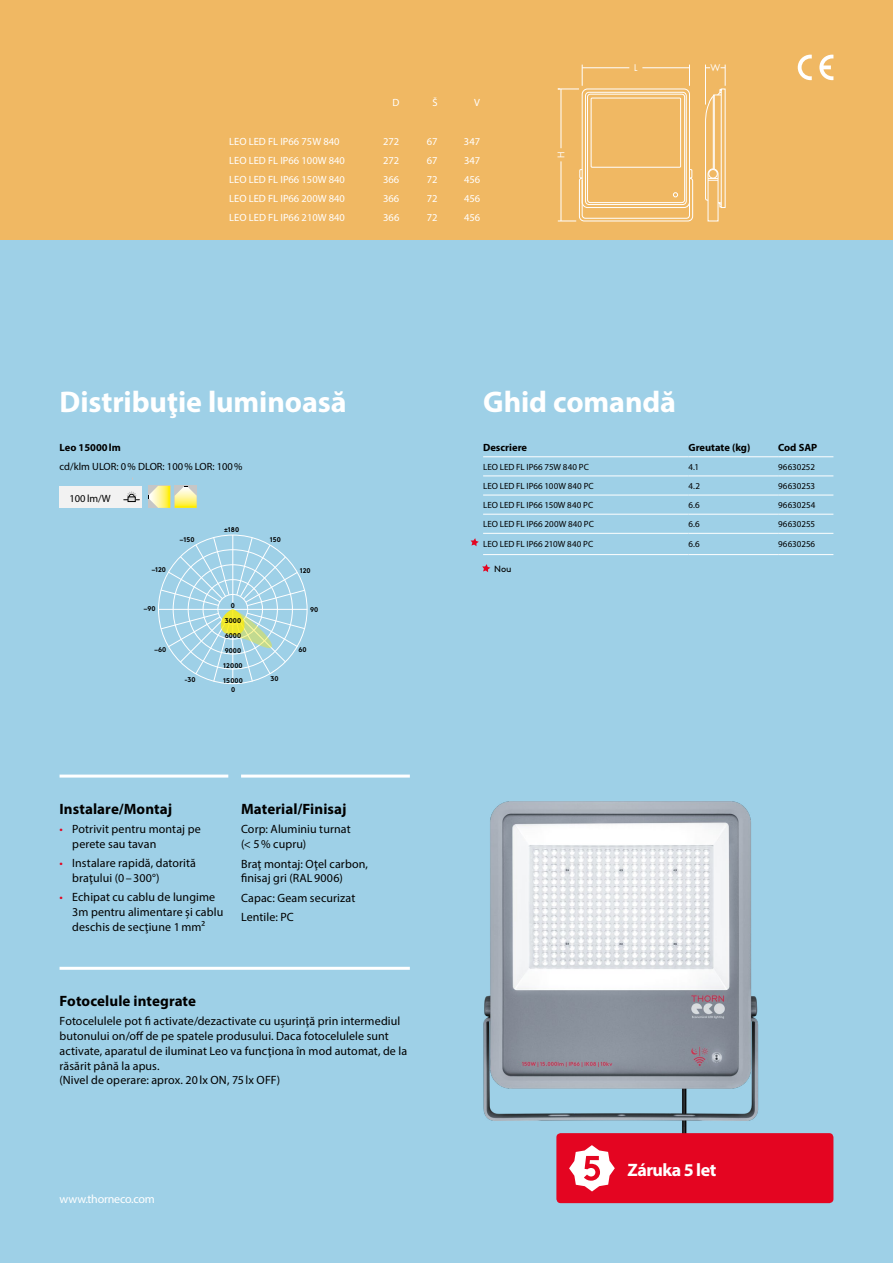
<style>
.page{position:relative;width:893px;height:1263px;background:#9ed0e7}
.page>*{position:absolute;margin:0;border:0;box-sizing:border-box;transform-origin:0 0}
.t1{font:700 30px "Myriad Pro";letter-spacing:-.005em;color:#fff}
.t2{font:700 18px "Myriad Pro";letter-spacing:-.03em;color:#fff}
.t3{font:700 15px "Myriad Pro";letter-spacing:.005em;color:#000}
.t4{font:12px/14.9px "Myriad Pro";letter-spacing:.005em;color:#000}
.t5{font:12px "Myriad Pro";letter-spacing:-.02em;color:#fff}
.t6{font:10.5px "Myriad Pro";color:#fff}
.t7{font:700 10.5px "Myriad Pro";color:#000}
.t8{font:10.5px "Myriad Pro";color:#000}
.t9{font:9px "Myriad Pro";letter-spacing:.005em;color:#000}
.t10{font:9px "Futura";color:#fff}
.t11{font:9px "Brown";color:#000}
.t12{font:700 6.9px/15px "Brown";color:#000}
.s1{color:#e40521}
</style>
<div class="page">
<div style="left:0;top:0;width:893px;height:239px;background:#f0b863"></div>
<hr style="left:232px;top:535px;width:1px;height:67px;background:#fff">
<hr style="left:232px;top:609px;width:1px;height:74px;background:#fff">
<hr style="left:159px;top:609px;width:148px;height:1px;background:#fff">
<svg style="left:160px;top:536px;width:146px;height:146px"></svg>
<hr style="left:60px;top:774px;width:168px;height:3px;background:#fff">
<hr style="left:241px;top:774px;width:169px;height:3px;background:#fff">
<hr style="left:60px;top:967px;width:350px;height:3px;background:#fff">
<hr style="left:483px;top:456px;width:205px;height:1px;background:#fff">
<hr style="left:688px;top:456px;width:90px;height:1px;background:#fff">
<hr style="left:778px;top:456px;width:55px;height:1px;background:#fff">
<hr style="left:483px;top:475px;width:205px;height:1px;background:#fff">
<hr style="left:688px;top:475px;width:90px;height:1px;background:#fff">
<hr style="left:778px;top:475px;width:55px;height:1px;background:#fff">
<hr style="left:483px;top:495px;width:205px;height:1px;background:#fff">
<hr style="left:688px;top:495px;width:90px;height:1px;background:#fff">
<hr style="left:778px;top:495px;width:55px;height:1px;background:#fff">
<hr style="left:483px;top:514px;width:205px;height:1px;background:#fff">
<hr style="left:688px;top:514px;width:90px;height:1px;background:#fff">
<hr style="left:778px;top:514px;width:55px;height:1px;background:#fff">
<hr style="left:483px;top:533px;width:205px;height:1px;background:#fff">
<hr style="left:688px;top:533px;width:90px;height:1px;background:#fff">
<hr style="left:778px;top:533px;width:55px;height:1px;background:#fff">
<hr style="left:483px;top:554px;width:205px;height:1px;background:#fff">
<hr style="left:688px;top:554px;width:90px;height:1px;background:#fff">
<hr style="left:778px;top:554px;width:55px;height:1px;background:#fff">
<div style="left:60px;top:486px;width:82px;height:22px;background:#f2f2f2"></div>
<svg style="left:148px;top:486px;width:49px;height:22px"></svg>
<svg style="left:124px;top:492px;width:15px;height:10px"></svg>
<svg style="left:689px;top:65px;width:1px;height:21px"></svg>
<hr style="left:582px;top:67px;width:47px;height:1px;background:#fff">
<hr style="left:642px;top:67px;width:47px;height:1px;background:#fff">
<svg style="left:558px;top:65px;width:25px;height:25px"></svg>
<hr style="left:561px;top:161px;width:1px;height:60px;background:#fff">
<hr style="left:561px;top:89px;width:1px;height:59px;background:#fff">
<div style="left:585px;top:92px;width:102px;height:113px;border:1px solid #fff;border-radius:4px"></div>
<div style="left:587px;top:94px;width:98px;height:109px;border:1px solid #fff;border-radius:3px"></div>
<div style="left:591px;top:98px;width:90px;height:70px;border:1px solid #fff"></div>
<div style="left:582px;top:89px;width:108px;height:119px;border:1px solid #fff;border-radius:5px"></div>
<svg style="left:558px;top:169px;width:135px;height:53px"></svg>
<svg style="left:705px;top:65px;width:21px;height:157px"></svg>
<img style="left:483px;top:801px;width:276px;height:332px">
<svg style="left:482px;top:564px;width:8px;height:8px"></svg>
<svg style="left:471px;top:538px;width:8px;height:8px"></svg>
<div style="left:556px;top:1133px;width:277px;height:70px;background:#e40521;border-radius:4px"></div>
<svg style="left:569px;top:1145px;width:46px;height:46px"></svg>
<svg style="left:798px;top:55px;width:14px;height:25px"></svg>
<svg style="left:819px;top:55px;width:14px;height:25px"></svg>
<p class="t6" style="left:392px;top:96px;width:8px">D</p>
<p class="t6" style="left:432px;top:96px;width:7px">Š</p>
<p class="t6" style="left:474px;top:96px;width:7px">V</p>
<p class="t6" style="left:229px;top:135px;width:112px">LEO LED FL IP66 75W 840</p>
<p class="t6" style="left:383px;top:135px;width:18px">272</p>
<p class="t6" style="left:427px;top:135px;width:12px">67</p>
<p class="t6" style="left:464px;top:135px;width:18px">347</p>
<p class="t6" style="left:229px;top:154px;width:117px">LEO LED FL IP66 100W 840</p>
<p class="t6" style="left:383px;top:154px;width:18px">272</p>
<p class="t6" style="left:427px;top:154px;width:12px">67</p>
<p class="t6" style="left:464px;top:154px;width:18px">347</p>
<p class="t6" style="left:229px;top:173px;width:117px">LEO LED FL IP66 150W 840</p>
<p class="t6" style="left:383px;top:173px;width:18px">366</p>
<p class="t6" style="left:427px;top:173px;width:12px">72</p>
<p class="t6" style="left:464px;top:173px;width:18px">456</p>
<p class="t6" style="left:229px;top:192px;width:117px">LEO LED FL IP66 200W 840</p>
<p class="t6" style="left:383px;top:192px;width:18px">366</p>
<p class="t6" style="left:427px;top:192px;width:12px">72</p>
<p class="t6" style="left:464px;top:192px;width:18px">456</p>
<p class="t6" style="left:229px;top:211px;width:117px">LEO LED FL IP66 210W 840</p>
<p class="t6" style="left:383px;top:211px;width:18px">366</p>
<p class="t6" style="left:427px;top:211px;width:12px">72</p>
<p class="t6" style="left:464px;top:211px;width:18px">456</p>
<p class="t10" style="left:555px;top:158px;width:8px;rotate:-90deg">H</p>
<p class="t10" style="left:634px;top:62px;width:5px">L</p>
<p class="t10" style="left:710px;top:62px;width:11px">W</p>
<h1 class="t1" style="left:60px;top:383px;width:289px">Distribuţie luminoasă</h1>
<p class="t7" style="left:60px;top:440px;width:63px">Leo 15000lm</p>
<p class="t8" style="left:60px;top:460px;width:185px">cd/klm ULOR: 0% DLOR: 100% LOR: 100%</p>
<p class="t8" style="left:70px;top:492px;width:43px">100lm/W</p>
<p class="t12" style="left:180px;top:532px;width:16px">–150</p>
<p class="t12" style="left:224px;top:521px;width:16px">±180</p>
<p class="t12" style="left:270px;top:531px;width:12px">150</p>
<p class="t12" style="left:152px;top:561px;width:16px">–120</p>
<p class="t12" style="left:300px;top:562px;width:12px">120</p>
<p class="t12" style="left:144px;top:601px;width:13px">–90</p>
<p class="t12" style="left:310px;top:602px;width:10px">90</p>
<p class="t12" style="left:154px;top:641px;width:13px">–60</p>
<p class="t12" style="left:231px;top:598px;width:6px">0</p>
<p class="t12" style="left:223px;top:612px;width:21px">3000<br>6000<br>9000<br>12000<br>15000</p>
<p class="t12" style="left:299px;top:641px;width:10px">60</p>
<p class="t12" style="left:270px;top:671px;width:10px">30</p>
<p class="t12" style="left:184px;top:671px;width:13px">-30</p>
<p class="t12" style="left:231px;top:681px;width:6px">0</p>
<p class="t3" style="left:60px;top:799px;width:114px">Instalare/Montaj</p>
<p class="t3" style="left:241px;top:799px;width:107px">Material/Finisaj</p>
<p class="t4" style="left:241px;top:822px;width:111px">Corp: Aluminiu turnat (&lt; 5% cupru)</p>
<p class="t4" style="left:241px;top:856px;width:128px">Braţ montaj: Oţel carbon, finisaj gri (RAL9006)</p>
<p class="t4" style="left:241px;top:888px;width:116px;line-height:19.2px">Capac: Geam securizat<br>Lentile: PC</p>
<p class="t4" style="left:72px;top:822px;width:130px;text-indent:-13px"><span class="s1">•</span> Potrivit pentru montaj pe perete sau tavan</p>
<p class="t4" style="left:72px;top:856px;width:125px;text-indent:-13px"><span class="s1">•</span> Instalare rapidă, datorită braţului (0–300°)</p>
<p class="t4" style="left:72px;top:890px;width:152px;text-indent:-13px"><span class="s1">•</span> Echipat cu cablu de lungime<br>3m pentru alimentare și cablu deschis de secţiune 1mm²</p>
<p class="t3" style="left:60px;top:991px;width:138px">Fotocelule integrate</p>
<p class="t4" style="left:60px;top:1013px;width:349px">Fotocelulele pot fi activate/dezactivate cu ușurinţă prin intermediul butonului on/off de pe spatele produsului. Daca fotocelulele sunt activate, aparatul de iluminat Leo va funcţiona în mod automat, de la răsărit până la apus.<br>(Nivel de operare: aprox. 20lx ON, 75lx OFF)</p>
<p class="t5" style="left:60px;top:1192px;width:97px">www.thorneco.com</p>
<h1 class="t1" style="left:483px;top:383px;width:194px">Ghid comandă</h1>
<p class="t7" style="left:483px;top:441px;width:46px">Descriere</p>
<p class="t7" style="left:688px;top:441px;width:63px">Greutate (kg)</p>
<p class="t7" style="left:778px;top:441px;width:41px">Cod SAP</p>
<p class="t9" style="left:483px;top:461px;width:107px">LEO LED FL IP66 75W 840 PC</p>
<p class="t9" style="left:688px;top:461px;width:12px">4.1</p>
<p class="t9" style="left:778px;top:461px;width:38px">96630252</p>
<p class="t9" style="left:483px;top:480px;width:112px">LEO LED FL IP66 100W 840 PC</p>
<p class="t9" style="left:689px;top:480px;width:13px">4.2</p>
<p class="t9" style="left:778px;top:480px;width:38px">96630253</p>
<p class="t9" style="left:483px;top:499px;width:112px">LEO LED FL IP66 150W 840 PC</p>
<p class="t9" style="left:689px;top:499px;width:13px">6.6</p>
<p class="t9" style="left:778px;top:499px;width:39px">96630254</p>
<p class="t9" style="left:483px;top:518px;width:112px">LEO LED FL IP66 200W 840 PC</p>
<p class="t9" style="left:689px;top:518px;width:13px">6.6</p>
<p class="t9" style="left:778px;top:518px;width:38px">96630255</p>
<p class="t9" style="left:483px;top:539px;width:112px">LEO LED FL IP66 210W 840 PC</p>
<p class="t9" style="left:689px;top:539px;width:13px">6.6</p>
<p class="t9" style="left:778px;top:539px;width:39px">96630256</p>
<p class="t11" style="left:494px;top:562px;width:19px">Nou</p>
<h2 class="t2" style="left:627px;top:1158px;width:90px">Záruka 5 let</h2>
</div>
